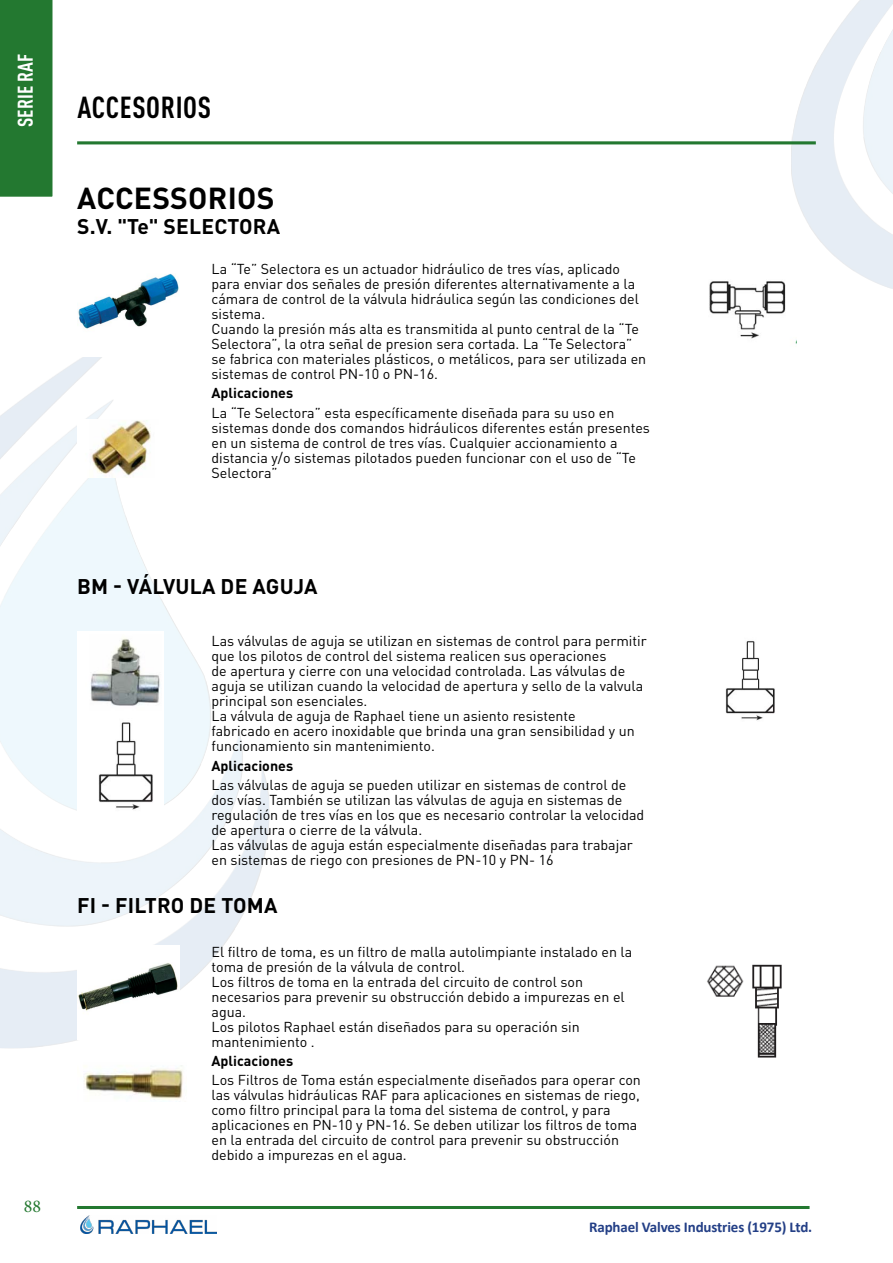
<style>
.page{position:relative;width:893px;height:1263px;background:#fff}
.page>*{position:absolute;margin:0;border:0;box-sizing:border-box;transform-origin:0 0}
.t1{font:700 30px "DIN Pro";letter-spacing:.01em;color:#000}
.t2{font:700 condensed 30px "DIN Pro";letter-spacing:.02em;color:#000}
.t3{font:700 21px "DIN Pro";letter-spacing:.01em;color:#000}
.t4{font:700 condensed 21px "DIN Pro";color:#fff}
.t5{font:18px "Minion Pro";color:#237830}
.t6{font:700 15px "Calibri";letter-spacing:-.01em;color:#233f86}
.t7{font:14.25px/15px "DIN Pro";color:#000}
.t8{font:700 14.25px "DIN Pro";color:#000}
</style>
<div class="page">
<img style="left:791px;top:0;width:102px;height:289px">
<hr style="left:77px;top:141px;width:739px;height:3px;background:#237830">
<div style="left:0;top:0;width:53px;height:197px;background:#237830"></div>
<hr style="left:77px;top:1206px;width:732px;height:3px;background:#237830">
<img style="left:80px;top:1216px;width:137px;height:18px">
<img style="left:78px;top:273px;width:101px;height:59px">
<img style="left:709px;top:262px;width:88px;height:82px">
<img style="left:85px;top:420px;width:69px;height:57px">
<img style="left:77px;top:962px;width:102px;height:53px">
<img style="left:707px;top:964px;width:75px;height:94px">
<img style="left:84px;top:1065px;width:99px;height:35px">
<img style="left:725px;top:641px;width:50px;height:80px">
<img style="left:90px;top:634px;width:72px;height:177px">
<h2 class="t4" style="left:9px;top:127px;width:74px;rotate:-90deg">SERIE RAF</h2>
<h1 class="t2" style="left:77px;top:84px;width:135px">ACCESORIOS</h1>
<h1 class="t1" style="left:77px;top:173px;width:199px">ACCESSORIOS</h1>
<h2 class="t3" style="left:77px;top:209px;width:204px">S.V. "Te" SELECTORA</h2>
<p class="t7" style="left:212px;top:260px;width:436px">La “Te” Selectora es un actuador hidráulico de tres vías, aplicado para enviar dos señales de presión diferentes alternativamente a la cámara de control de la válvula hidráulica según las condiciones del sistema.<br>Cuando la presión más alta es transmitida al punto central de la “Te Selectora”, la otra señal de presion sera cortada. La “Te Selectora” se fabrica con materiales plásticos, o metálicos, para ser utilizada en sistemas de control PN-10 o PN-16.</p>
<p class="t8" style="left:212px;top:381px;width:83px">Aplicaciones</p>
<p class="t7" style="left:212px;top:404px;width:440px">La “Te Selectora” esta específicamente diseñada para su uso en sistemas donde dos comandos hidráulicos diferentes están presentes en un sistema de control de tres vías. Cualquier accionamiento a distancia y/o sistemas pilotados pueden funcionar con el uso de “Te Selectora”</p>
<p class="t5" style="left:24px;top:1194px;width:19px">88</p>
<h2 class="t3" style="left:77px;top:569px;width:242px">BM - VÁLVULA DE AGUJA</h2>
<p class="t7" style="left:212px;top:632px;width:437px">Las válvulas de aguja se utilizan en sistemas de control para permitir que los pilotos de control del sistema realicen sus operaciones<br>de apertura y cierre con una velocidad controlada. Las válvulas de aguja se utilizan cuando la velocidad de apertura y sello de la valvula principal son esenciales.<br>La válvula de aguja de Raphael tiene un asiento resistente<br>fabricado en acero inoxidable que brinda una gran sensibilidad y un funcionamiento sin mantenimiento.</p>
<p class="t8" style="left:212px;top:754px;width:83px">Aplicaciones</p>
<p class="t7" style="left:212px;top:776px;width:434px">Las válvulas de aguja se pueden utilizar en sistemas de control de dos vías. También se utilizan las válvulas de aguja en sistemas de regulación de tres vías en los que es necesario controlar la velocidad de apertura o cierre de la válvula.<br>Las válvulas de aguja están especialmente diseñadas para trabajar en sistemas de riego con presiones de PN-10 y PN- 16</p>
<h2 class="t3" style="left:77px;top:887px;width:202px">FI - FILTRO DE TOMA</h2>
<p class="t7" style="left:212px;top:943px;width:422px">El filtro de toma, es un filtro de malla autolimpiante instalado en la toma de presión de la válvula de control.<br>Los filtros de toma en la entrada del circuito de control son necesarios para prevenir su obstrucción debido a impurezas en el agua.<br>Los pilotos Raphael están diseñados para su operación sin mantenimiento .</p>
<p class="t8" style="left:212px;top:1049px;width:83px">Aplicaciones</p>
<p class="t7" style="left:212px;top:1071px;width:431px">Los Filtros de Toma están especialmente diseñados para operar con las válvulas hidráulicas RAF para aplicaciones en sistemas de riego, como filtro principal para la toma del sistema de control, y para aplicaciones en PN-10 y PN-16. Se deben utilizar los filtros de toma en la entrada del circuito de control para prevenir su obstrucción debido a impurezas en el agua.</p>
<p class="t6" style="left:589px;top:1216px;width:225px">Raphael Valves Industries (1975) Ltd.</p>
</div>
